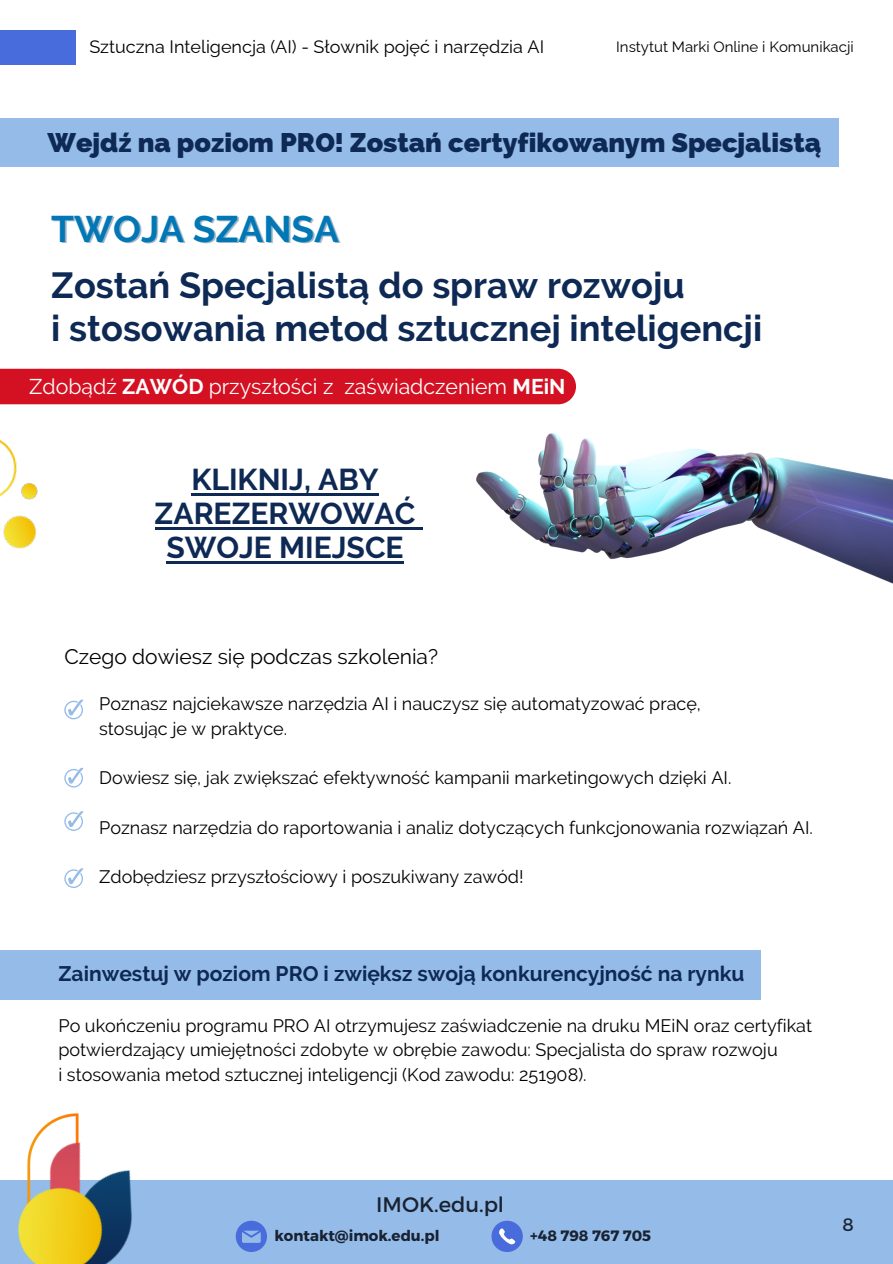
<style>
.page{position:relative;width:893px;height:1264px;background:#fff}
.page>*{position:absolute;margin:0;border:0;box-sizing:border-box;transform-origin:0 0}
.t1{font:700 36.9px "Raleway";color:#0177b5}
.t2{font:700 36.15px/43.3px "Raleway";color:#0d2954}
.t3{font:700 30px/34px "Raleway";color:#0d2954;text-align:center}
.t4{font:800 27px "Raleway";color:#0d2954}
.t5{font:21.3px "Raleway";color:#fff}
.t6{font:700 21px "Raleway";color:#0d2954}
.t7{font:21px "Raleway";color:#000}
.t8{font:21px "Montserrat";color:#192233}
.t9{font:18px/24.8px "Raleway";color:#000}
.t10{font:18px "Montserrat";color:#192233}
.t11{font:15px "Raleway";color:#000}
.t12{font:700 15px "Montserrat";color:#192233}
.s1{font-weight:700}
</style>
<div class="page">
<div style="left:0;top:30px;width:76px;height:35px;background:#486cdb"></div>
<img style="left:0;top:439px;width:17px;height:58px">
<img style="left:3px;top:515px;width:34px;height:34px">
<img style="left:14px;top:474px;width:24px;height:26px">
<img style="left:476px;top:433px;width:416px;height:150px">
<hr style="left:191px;top:493px;width:187px;height:3px;background:#0d2954">
<hr style="left:155px;top:527px;width:260px;height:3px;background:#0d2954">
<svg style="left:415px;top:527px;width:7px;height:3px"></svg>
<hr style="left:166px;top:561px;width:237px;height:3px;background:#0d2954">
<div style="left:0;top:369px;width:576px;height:35px;background:#d41122"></div>
<div style="left:0;top:118px;width:838px;height:49px;background:#95bce8"></div>
<svg style="left:64px;top:699px;width:19px;height:20px"></svg>
<svg style="left:64px;top:811px;width:19px;height:20px"></svg>
<svg style="left:64px;top:767px;width:19px;height:20px"></svg>
<svg style="left:64px;top:868px;width:19px;height:20px"></svg>
<div style="left:0;top:949px;width:761px;height:50px;background:#95bce8"></div>
<div style="left:0;top:1180px;width:892px;height:83px;background:#95bce8"></div>
<img style="left:49px;top:1113px;width:30px;height:9px">
<img style="left:33px;top:1122px;width:46px;height:17px">
<img style="left:18px;top:1139px;width:114px;height:124px">
<svg style="left:491px;top:1220px;width:31px;height:31px"></svg>
<svg style="left:236px;top:1220px;width:31px;height:31px"></svg>
<p class="t9" style="left:89px;top:34px;width:456px">Sztuczna Inteligencja (AI) - Słownik pojęć i narzędzia AI</p>
<p class="t11" style="left:616px;top:38px;width:239px">Instytut Marki Online i Komunikacji</p>
<p class="t4" style="left:47px;top:127px;width:775px">Wejdź na poziom PRO! Zostań certyfikowanym Specjalistą</p>
<p class="t1" style="left:51px;top:207px;width:289px">TWOJA SZANSA</p>
<p class="t2" style="left:51px;top:263px;width:712px">Zostań Specjalistą do spraw rozwoju<br>i stosowania metod sztucznej inteligencji</p>
<h6 class="t5" style="left:29px;top:374px;width:537px">Zdobądź <span class="s1">ZAWÓD</span> przyszłości z zaświadczeniem <span class="s1">MEiN</span></h6>
<h3 class="t3" style="left:155px;top:462px;width:262px">KLIKNIJ, ABY<br>ZAREZERWOWAĆ<br>SWOJE MIEJSCE</h3>
<p class="t7" style="left:64px;top:644px;width:375px">Czego dowiesz się podczas szkolenia?</p>
<p class="t9" style="left:99px;top:691px;width:603px">Poznasz najciekawsze narzędzia AI i nauczysz się automatyzować pracę,</p>
<h4 class="t9" style="left:99px;top:715px;width:189px">stosując je w praktyce.</h4>
<h1 class="t9" style="left:99px;top:765px;width:633px">Dowiesz się, jak zwiększać efektywność kampanii marketingowych dzięki AI.</h1>
<h2 class="t9" style="left:99px;top:814px;width:715px">Poznasz narzędzia do raportowania i analiz dotyczących funkcjonowania rozwiązań AI.</h2>
<h6 class="t9" style="left:99px;top:864px;width:426px">Zdobędziesz przyszłościowy i poszukiwany zawód!</h6>
<p class="t6" style="left:58px;top:961px;width:687px">Zainwestuj w poziom PRO i zwiększ swoją konkurencyjność na rynku</p>
<p class="t9" style="left:58px;top:1012px;width:755px">Po ukończeniu programu PRO AI otrzymujesz zaświadczenie na druku MEiN oraz certyfikat potwierdzający umiejętności zdobyte w obrębie zawodu: Specjalista do spraw rozwoju</p>
<p class="t9" style="left:58px;top:1062px;width:529px">i stosowania metod sztucznej inteligencji (Kod zawodu: 251908).</p>
<p class="t8" style="left:376px;top:1190px;width:129px">IMOK.edu.pl</p>
<p class="t12" style="left:274px;top:1226px;width:167px">kontakt@imok.edu.pl</p>
<p class="t12" style="left:530px;top:1226px;width:122px">+48 798 767 705</p>
<p class="t10" style="left:842px;top:1212px;width:13px">8</p>
</div>
